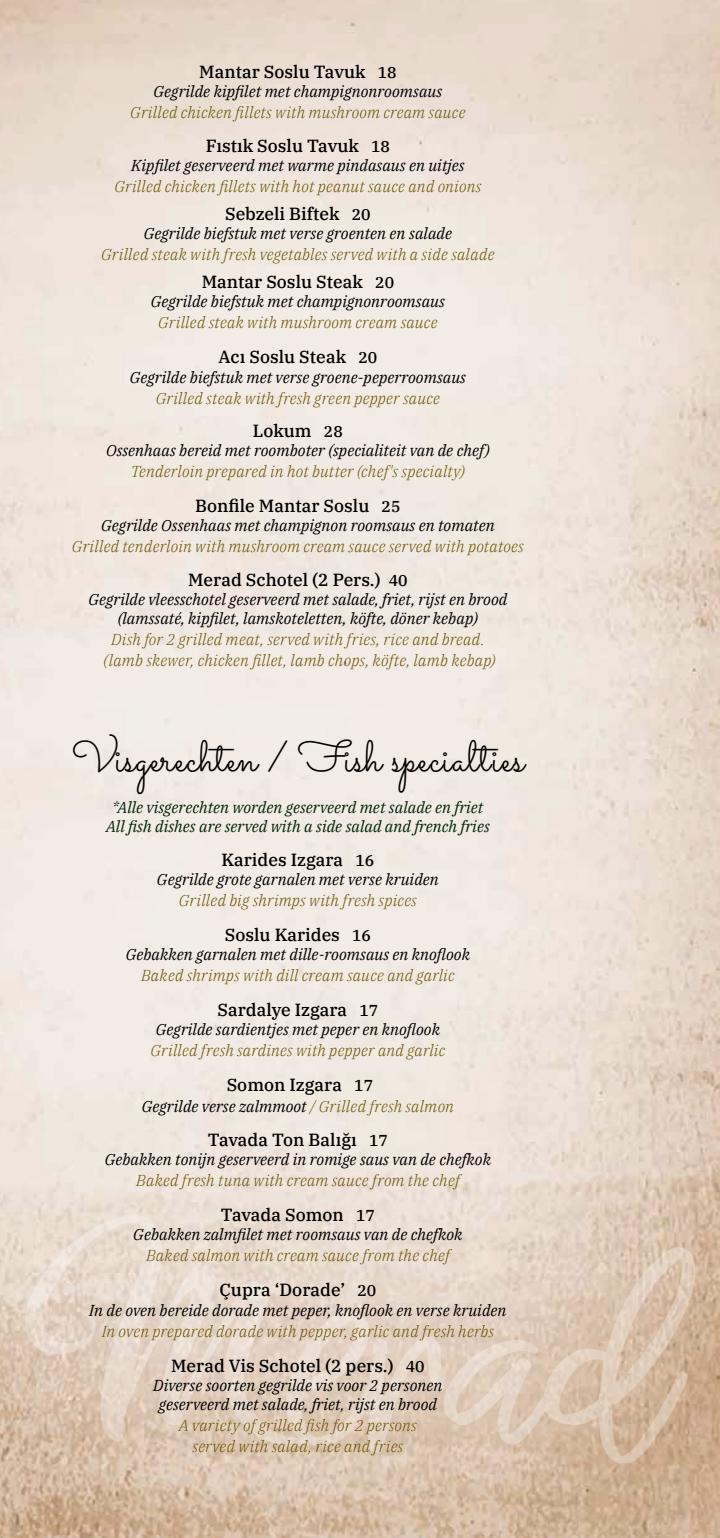
<style>
.page{position:relative;width:720px;height:1538px;background:#fff}
.page>*{position:absolute;margin:0;border:0;box-sizing:border-box;transform-origin:0 0}
.t1{font:43.75px "Sacramento";letter-spacing:.01em;color:#000}
.t2{font:500 17.5px "IBM Plex Serif";color:#000}
.t3{font:italic 15.75px/19.2px "IBM Plex Serif";color:#000;text-align:center}
.t4{font:italic 300 15.75px/21px "IBM Plex Serif";letter-spacing:.01em;color:#6e5403;text-align:center}
.t5{font:italic 15.75px/19.2px "IBM Plex Serif";color:#002504;text-align:center}
.s1{font-size:15.75px}
.s2{font-weight:300;color:#6e5403}
</style>
<div class="page">
<img style="left:0;top:0;width:719px;height:1538px">
<svg style="left:23px;top:1213px;width:421px;height:240px"></svg>
<svg style="left:443px;top:1247px;width:252px;height:216px"></svg>
<p class="t2" style="left:199px;top:58px;width:199px">Mantar Soslu Tavuk <span class="s1">18</span></p>
<p class="t3" style="left:153px;top:81px;width:290px">Gegrilde kipfilet met champignonroomsaus</p>
<p class="t4" style="left:130px;top:101px;width:336px">Grilled chicken fillets with mushroom cream sauce</p>
<p class="t2" style="left:206px;top:132px;width:185px">Fıstık Soslu Tavuk <span class="s1">18</span></p>
<p class="t3" style="left:131px;top:154px;width:335px">Kipfilet geserveerd met warme pindasaus en uitjes</p>
<p class="t4" style="left:114px;top:174px;width:368px">Grilled chicken fillets with hot peanut sauce and onions</p>
<p class="t2" style="left:225px;top:200px;width:147px">Sebzeli Biftek <span class="s1">20</span></p>
<p class="t3" style="left:144px;top:223px;width:310px">Gegrilde biefstuk met verse groenten en salade</p>
<p class="t4" style="left:101px;top:243px;width:395px">Grilled steak with fresh vegetables served with a side salade</p>
<p class="t2" style="left:201px;top:268px;width:194px">Mantar Soslu Steak <span class="s1">20</span></p>
<p class="t3" style="left:151px;top:291px;width:295px">Gegrilde biefstuk met champignonroomsaus</p>
<p class="t4" style="left:158px;top:311px;width:281px">Grilled steak with mushroom cream sauce</p>
<p class="t2" style="left:218px;top:344px;width:160px">Acı Soslu Steak <span class="s1">20</span></p>
<p class="t3" style="left:130px;top:366px;width:338px">Gegrilde biefstuk met verse groene-peperroomsaus</p>
<p class="t4" style="left:156px;top:386px;width:285px">Grilled steak with fresh green pepper sauce</p>
<p class="t2" style="left:253px;top:417px;width:91px">Lokum <span class="s1">28</span></p>
<p class="t3" style="left:106px;top:440px;width:385px">Ossenhaas bereid met roomboter (specialiteit van de chef)</p>
<p class="t4" style="left:131px;top:460px;width:335px">Tenderloin prepared in hot butter (chef's specialty)</p>
<p class="t2" style="left:195px;top:492px;width:207px">Bonfile Mantar Soslu <span class="s1">25</span></p>
<p class="t3" style="left:101px;top:515px;width:395px">Gegrilde Ossenhaas met champignon roomsaus en tomaten</p>
<p class="t4" style="left:72px;top:535px;width:453px">Grilled tenderloin with mushroom cream sauce served with potatoes</p>
<p class="t2" style="left:188px;top:566px;width:221px">Merad Schotel (2 Pers.) <span class="s1">40</span></p>
<p class="t3" style="left:88px;top:588px;width:420px">Gegrilde vleesschotel geserveerd met salade, friet, rijst en brood (lamssaté, kipfilet, lamskoteletten, köfte, döner kebap)</p>
<p class="t4" style="left:103px;top:628px;width:394px">Dish for 2 grilled meat, served with fries, rice and bread. (lamb skewer, chicken fillet, lamb chops, köfte, lamb kebap)</p>
<h1 class="t1" style="left:72px;top:730px;width:454px">Visgerechten / Fish specialties</h1>
<p class="t5" style="left:106px;top:797px;width:385px">*Alle visgerechten worden geserveerd met salade en friet<br>All fish dishes are served with a side salad and french fries</p>
<p class="t2" style="left:221px;top:846px;width:154px">Karides Izgara <span class="s1">16</span></p>
<p class="t3" style="left:157px;top:868px;width:283px">Gegrilde grote garnalen met verse kruiden</p>
<p class="t4" style="left:179px;top:888px;width:239px">Grilled big shrimps with fresh spices</p>
<p class="t2" style="left:225px;top:921px;width:148px">Soslu Karides <span class="s1">16</span></p>
<p class="t3" style="left:126px;top:944px;width:345px">Gebakken garnalen met dille-roomsaus en knoflook</p>
<p class="t4" style="left:141px;top:964px;width:315px">Baked shrimps with dill cream sauce and garlic</p>
<p class="t2" style="left:217px;top:996px;width:162px">Sardalye Izgara <span class="s1">17</span></p>
<p class="t3" style="left:156px;top:1019px;width:285px">Gegrilde sardientjes met peper en knoflook</p>
<p class="t4" style="left:150px;top:1039px;width:296px">Grilled fresh sardines with pepper and garlic</p>
<p class="t2" style="left:227px;top:1072px;width:148px">Somon Izgara <span class="s1">17</span></p>
<p class="t3" style="left:142px;top:1096px;width:313px">Gegrilde verse zalmmoot <span class="s2">/ Grilled fresh salmon</span></p>
<p class="t2" style="left:208px;top:1126px;width:181px">Tavada Ton Balığı <span class="s1">17</span></p>
<p class="t3" style="left:105px;top:1148px;width:387px">Gebakken tonijn geserveerd in romige saus van de chefkok</p>
<p class="t4" style="left:136px;top:1168px;width:325px">Baked fresh tuna with cream sauce from the chef</p>
<p class="t2" style="left:221px;top:1201px;width:155px">Tavada Somon <span class="s1">17</span></p>
<p class="t3" style="left:133px;top:1224px;width:330px">Gebakken zalmfilet met roomsaus van de chefkok</p>
<p class="t4" style="left:146px;top:1244px;width:305px">Baked salmon with cream sauce from the chef</p>
<p class="t2" style="left:219px;top:1276px;width:158px">Çupra ‘Dorade’ <span class="s1">20</span></p>
<p class="t3" style="left:89px;top:1299px;width:418px">In de oven bereide dorade met peper, knoflook en verse kruiden</p>
<p class="t4" style="left:102px;top:1319px;width:393px">In oven prepared dorade with pepper, garlic and fresh herbs</p>
<p class="t2" style="left:171px;top:1352px;width:255px">Merad Vis Schotel (2 pers.) <span class="s1">40</span></p>
<p class="t3" style="left:153px;top:1374px;width:290px">Diverse soorten gegrilde vis voor 2 personen geserveerd met salade, friet, rijst en brood</p>
<p class="t4" style="left:179px;top:1413px;width:239px">A variety of grilled fish for 2 persons served with salad, rice and fries</p>
</div>
